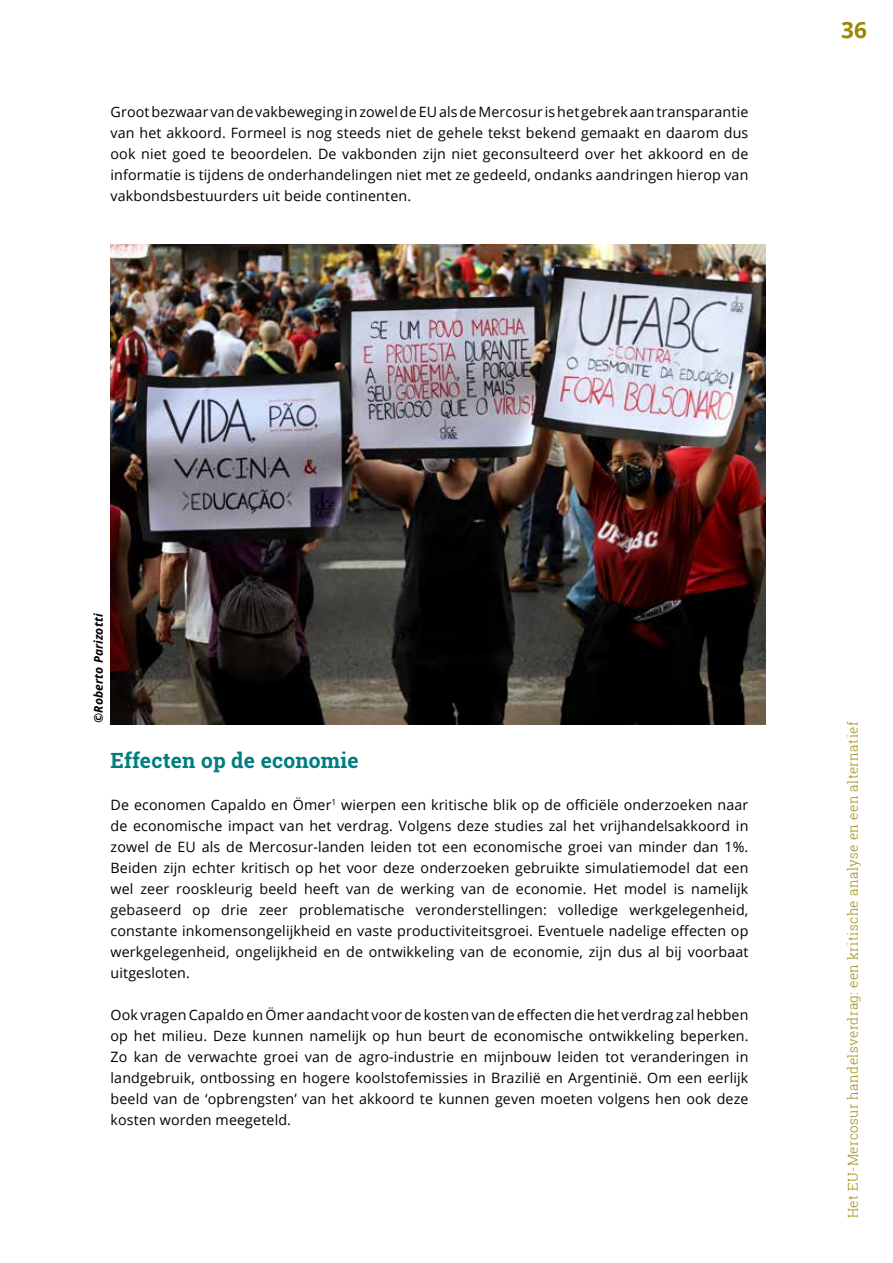
<style>
.page{position:relative;width:893px;height:1263px;background:#fff}
.page>*{position:absolute;margin:0;border:0;box-sizing:border-box;transform-origin:0 0}
.t1{font:700 22.5px "Open Sans";color:#9b8700}
.t2{font:700 21px "Roboto Slab";letter-spacing:.01em;color:#007e7f}
.t3{font:14.25px/21px "Open Sans";letter-spacing:.01em;color:#000;text-align:justify}
.t4{font:300 13.5px "Roboto Slab";letter-spacing:.03em;color:#9b8700}
.t5{font:italic 700 12px "Open Sans";letter-spacing:.01em;color:#000}
</style>
<div class="page">
<img style="left:111px;top:245px;width:654px;height:480px">
<p class="t3" style="left:111px;top:101px;width:639px">Groot bezwaar van de vakbeweging in zowel de EU als de Mercosur is het gebrek aan transparantie van het akkoord. Formeel is nog steeds niet de gehele tekst bekend gemaakt en daarom dus ook niet goed te beoordelen. De vakbonden zijn niet geconsulteerd over het akkoord en de informatie is tijdens de onderhandelingen niet met ze gedeeld, ondanks aandringen hierop van vakbondsbestuurders uit beide continenten.</p>
<h1 class="t1" style="left:841px;top:14px;width:27px">36</h1>
<p class="t5" style="left:90px;top:723px;width:111px;rotate:-90deg">©Roberto Parizotti</p>
<h2 class="t2" style="left:111px;top:746px;width:250px">Effecten op de economie</h2>
<p class="t3" style="left:111px;top:794px;width:639px">De economen Capaldo en Ömer<sup>1</sup> wierpen een kritische blik op de officiële onderzoeken naar de economische impact van het verdrag. Volgens deze studies zal het vrijhandelsakkoord in zowel de EU als de Mercosur-landen leiden tot een economische groei van minder dan 1%.<br>Beiden zijn echter kritisch op het voor deze onderzoeken gebruikte simulatiemodel dat een wel zeer rooskleurig beeld heeft van de werking van de economie. Het model is namelijk gebaseerd op drie zeer problematische veronderstellingen: volledige werkgelegenheid, constante inkomensongelijkheid en vaste productiviteitsgroei. Eventuele nadelige effecten op werkgelegenheid, ongelijkheid en de ontwikkeling van de economie, zijn dus al bij voorbaat uitgesloten.</p>
<p class="t3" style="left:111px;top:1004px;width:639px">Ook vragen Capaldo en Ömer aandacht voor de kosten van de effecten die het verdrag zal hebben op het milieu. Deze kunnen namelijk op hun beurt de economische ontwikkeling beperken.<br>Zo kan de verwachte groei van de agro-industrie en mijnbouw leiden tot veranderingen in landgebruik, ontbossing en hogere koolstofemissies in Brazilië en Argentinië. Om een eerlijk beeld van de ‘opbrengsten’ van het akkoord te kunnen geven moeten volgens hen ook deze kosten worden meegeteld.</p>
<p class="t4" style="left:844px;top:1218px;width:498px;rotate:-90deg">Het EU-Mercosur handelsverdrag: een kritische analyse en een alternatief</p>
</div>
